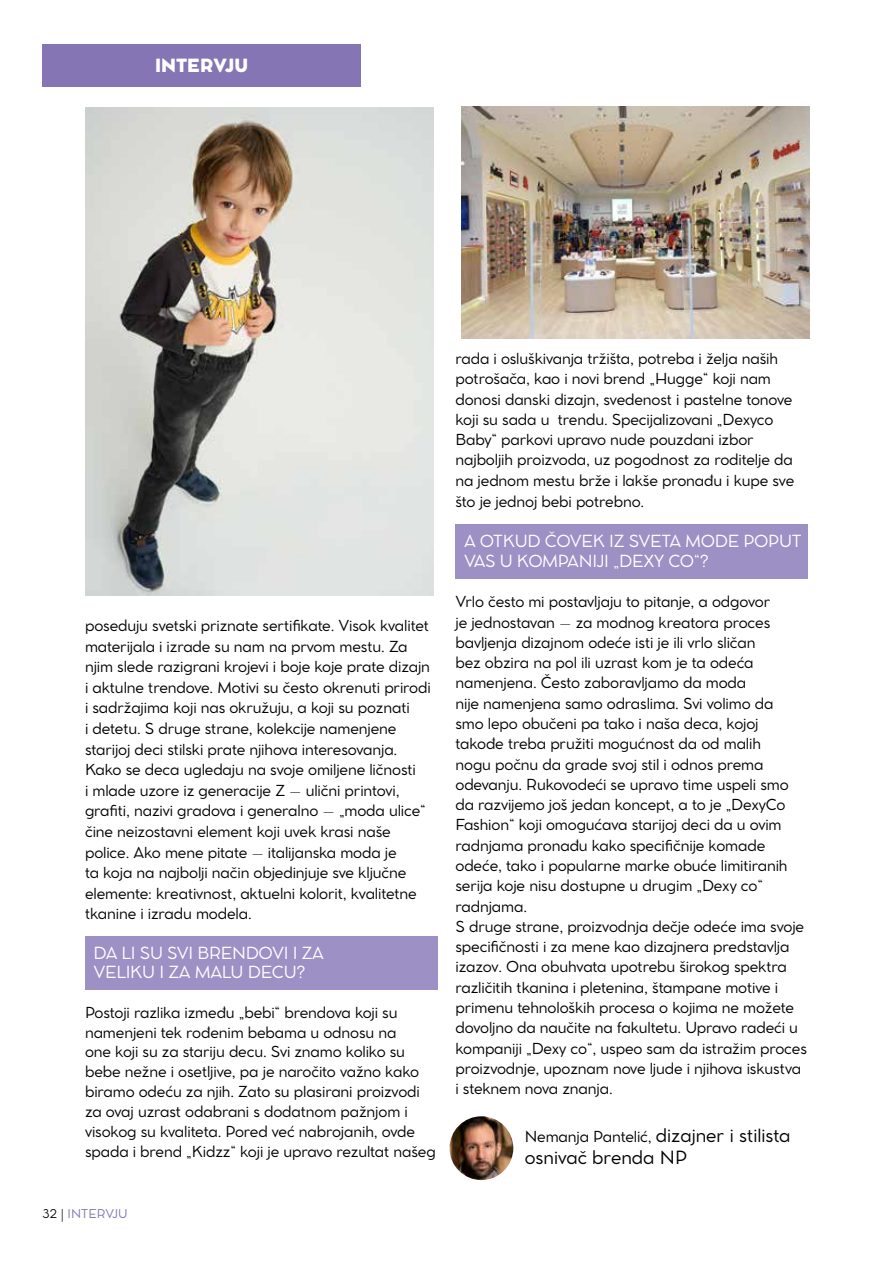
<style>
.page{position:relative;width:893px;height:1263px;background:#fff}
.page>*{position:absolute;margin:0;border:0;box-sizing:border-box;transform-origin:0 0}
.t1{font:18px/21.6px "Cocomat Pro";color:#000}
.t2{font:900 18px "Cocomat Pro";color:#fff}
.t3{font:16.5px/19.4px "Cocomat Pro";letter-spacing:-.02em;color:#fff}
.t4{font:15px/20.2px "Cocomat Pro";letter-spacing:-.01em;color:#000}
.t5{font:12px "Cocomat Pro";color:#8575b4}
.s1{color:#000}
.s2{font-size:15px}
</style>
<div class="page">
<div style="left:85px;top:936px;width:352px;height:53px;background:#9c90c5"></div>
<div style="left:455px;top:524px;width:353px;height:54px;background:#9c90c5"></div>
<div style="left:43px;top:45px;width:318px;height:42px;background:#8575b4"></div>
<img style="left:85px;top:108px;width:349px;height:487px">
<img style="left:461px;top:106px;width:349px;height:232px">
<img style="left:449px;top:1116px;width:64px;height:64px;border-radius:32px">
<p class="t2" style="left:155px;top:50px;width:95px">INTERVJU</p>
<p class="t4" style="left:85px;top:615px;width:347px">poseduju svetski priznate sertifikate. Visok kvalitet materijala i izrade su nam na prvom mestu. Za njim slede razigrani krojevi i boje koje prate dizajn i aktulne trendove. Motivi su često okrenuti prirodi i sadržajima koji nas okružuju, a koji su poznati<br>i detetu. S druge strane, kolekcije namenjene starijoj deci stilski prate njihova interesovanja.<br>Kako se deca ugledaju na svoje omiljene ličnosti<br>i mlade uzore iz generacije Z – ulični printovi, grafiti, nazivi gradova i generalno – „moda ulice“ čine neizostavni element koji uvek krasi naše police. Ako mene pitate – italijanska moda je<br>ta koja na najbolji način objedinjuje sve ključne elemente: kreativnost, aktuelni kolorit, kvalitetne tkanine i izradu modela.</p>
<p class="t3" style="left:94px;top:942px;width:232px">DA LI SU SVI BRENDOVI I ZA<br>VELIKU I ZA MALU DECU?</p>
<p class="t4" style="left:85px;top:1002px;width:352px;line-height:19.8px">Postoji razlika između „bebi“ brendova koji su namenjeni tek rođenim bebama u odnosu na<br>one koji su za stariju decu. Svi znamo koliko su bebe nežne i osetljive, pa je naročito važno kako biramo odeću za njih. Zato su plasirani proizvodi za ovaj uzrast odabrani s dodatnom pažnjom i visokog su kvaliteta. Pored već nabrojanih, ovde spada i brend „Kidzz“ koji je upravo rezultat našeg</p>
<p class="t5" style="left:43px;top:1204px;width:87px"><span class="s1">32 |</span> INTERVJU</p>
<p class="t4" style="left:455px;top:348px;width:340px">rada i osluškivanja tržišta, potreba i želja naših potrošača, kao i novi brend „Hugge“ koji nam donosi danski dizajn, svedenost i pastelne tonove koji su sada u trendu. Specijalizovani „Dexyco Baby“ parkovi upravo nude pouzdani izbor najboljih proizvoda, uz pogodnost za roditelje da na jednom mestu brže i lakše pronađu i kupe sve što je jednoj bebi potrebno.</p>
<p class="t3" style="left:464px;top:530px;width:339px;line-height:19.8px">A OTKUD ČOVEK IZ SVETA MODE POPUT<br>VAS U KOMPANIJI „DEXY CO“?</p>
<p class="t4" style="left:455px;top:591px;width:353px">Vrlo često mi postavljaju to pitanje, a odgovor<br>je jednostavan – za modnog kreatora proces bavljenja dizajnom odeće isti je ili vrlo sličan<br>bez obzira na pol ili uzrast kom je ta odeća namenjena. Često zaboravljamo da moda<br>nije namenjena samo odraslima. Svi volimo da<br>smo lepo obučeni pa tako i naša deca, kojoj takođe treba pružiti mogućnost da od malih<br>nogu počnu da grade svoj stil i odnos prema odevanju. Rukovodeći se upravo time uspeli smo da razvijemo još jedan koncept, a to je „DexyCo Fashion“ koji omogućava starijoj deci da u ovim radnjama pronađu kako specifičnije komade odeće, tako i popularne marke obuće limitiranih serija koje nisu dostupne u drugim „Dexy co“ radnjama.<br>S druge strane, proizvodnja dečje odeće ima svoje specifičnosti i za mene kao dizajnera predstavlja izazov. Ona obuhvata upotrebu širokog spektra različitih tkanina i pletenina, štampane motive i primenu tehnoloških procesa o kojima ne možete dovoljno da naučite na fakultetu. Upravo radeći u kompaniji „Dexy co“, uspeo sam da istražim proces proizvodnje, upoznam nove ljude i njihova iskustva i steknem nova znanja.</p>
<p class="t1" style="left:525px;top:1124px;width:267px"><span class="s2">Nemanja Pantelić,</span> dizajner i stilista osnivač brenda NP</p>
</div>
